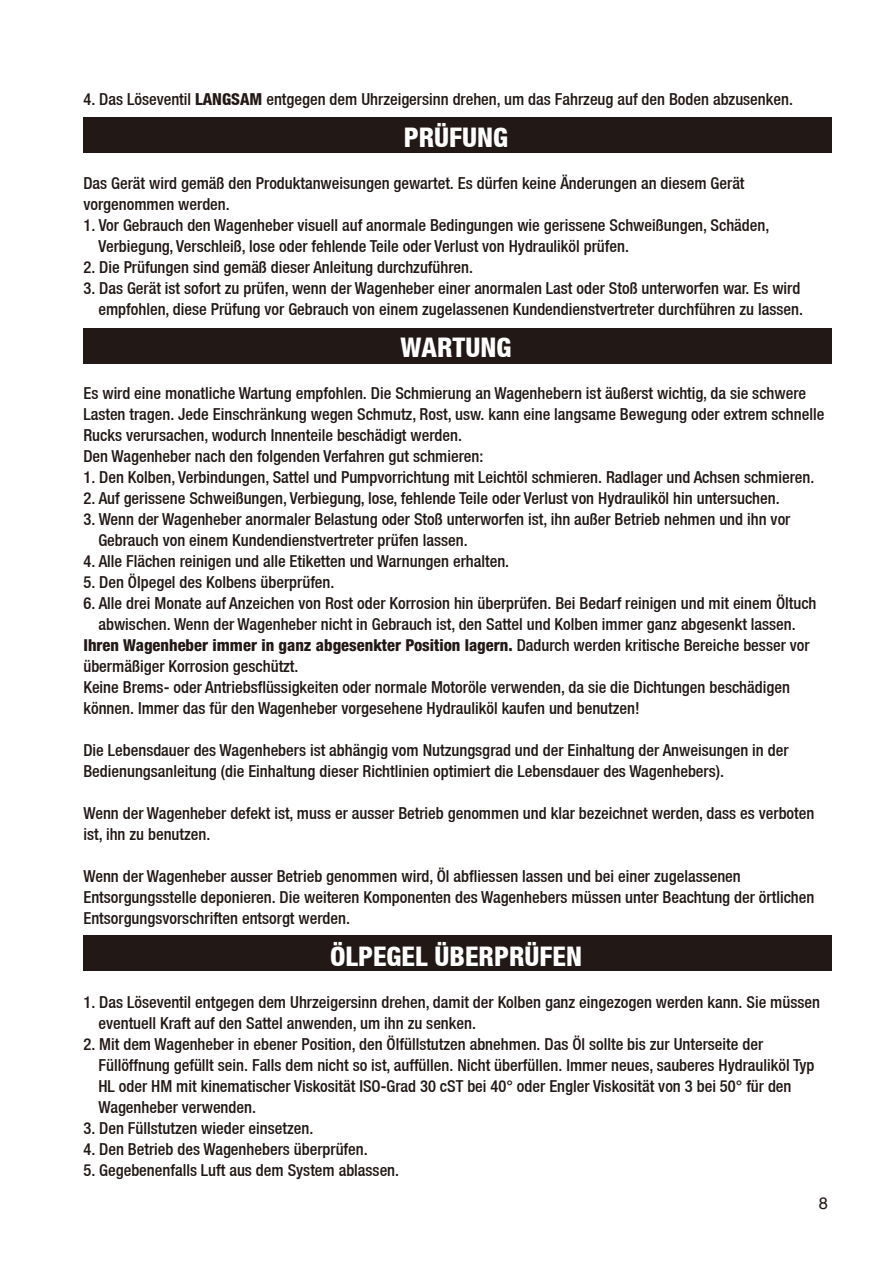
<style>
.page{position:relative;width:893px;height:1263px;background:#fff}
.page>*{position:absolute;margin:0;border:0;box-sizing:border-box;transform-origin:0 0}
.t1{font:800 condensed 27px "Helvetica Neue LT";color:#fff}
.t2{font:500 condensed 16.5px/21px "Helvetica Neue LT";color:#221815}
.t3{font:800 condensed 16.5px "Helvetica Neue LT Pro";color:#221815}
.t4{font:16.5px "Helvetica";color:#221815}
.s1{font-weight:800}
.s2{font-family:"Helvetica Neue LT";font-weight:500}
</style>
<div class="page">
<div style="left:83px;top:935px;width:749px;height:36px;background:#221815"></div>
<div style="left:83px;top:118px;width:749px;height:35px;background:#221815"></div>
<div style="left:83px;top:329px;width:749px;height:35px;background:#221815"></div>
<p class="t2" style="left:83px;top:88px;width:711px">4. Das Löseventil <span class="s1">LANGSAM</span> entgegen dem Uhrzeigersinn drehen, um das Fahrzeug auf den Boden abzusenken.</p>
<h1 class="t1" style="left:404px;top:121px;width:106px">PRÜFUNG</h1>
<p class="t2" style="left:83px;top:172px;width:663px">Das Gerät wird gemäß den Produktanweisungen gewartet. Es dürfen keine Änderungen an diesem Gerät vorgenommen werden.</p>
<p class="t2" style="left:98px;top:214px;width:672px;text-indent:-15px">1. Vor Gebrauch den Wagenheber visuell auf anormale Bedingungen wie gerissene Schweißungen, Schäden,<br>Verbiegung, Verschleiß, lose oder fehlende Teile oder Verlust von Hydrauliköl prüfen.</p>
<p class="t2" style="left:83px;top:256px;width:391px">2. Die Prüfungen sind gemäß dieser Anleitung durchzuführen.</p>
<p class="t2" style="left:83px;top:277px;width:721px;text-align:right">3. Das Gerät ist sofort zu prüfen, wenn der Wagenheber einer anormalen Last oder Stoß unterworfen war. Es wird empfohlen, diese Prüfung vor Gebrauch von einem zugelassenen Kundendienstvertreter durchführen zu lassen.</p>
<h1 class="t1" style="left:401px;top:331px;width:112px">WARTUNG</h1>
<p class="t2" style="left:83px;top:382px;width:742px">Es wird eine monatliche Wartung empfohlen. Die Schmierung an Wagenhebern ist äußerst wichtig, da sie schwere Lasten tragen. Jede Einschränkung wegen Schmutz, Rost, usw. kann eine langsame Bewegung oder extrem schnelle Rucks verursachen, wodurch Innenteile beschädigt werden.<br>Den Wagenheber nach den folgenden Verfahren gut schmieren:</p>
<p class="t2" style="left:83px;top:466px;width:732px">1. Den Kolben, Verbindungen, Sattel und Pumpvorrichtung mit Leichtöl schmieren. Radlager und Achsen schmieren.</p>
<p class="t2" style="left:83px;top:487px;width:698px">2. Auf gerissene Schweißungen, Verbiegung, lose, fehlende Teile oder Verlust von Hydrauliköl hin untersuchen.</p>
<p class="t2" style="left:98px;top:508px;width:694px;text-indent:-15px">3. Wenn der Wagenheber anormaler Belastung oder Stoß unterworfen ist, ihn außer Betrieb nehmen und ihn vor<br>Gebrauch von einem Kundendienstvertreter prüfen lassen.</p>
<p class="t2" style="left:83px;top:550px;width:427px">4. Alle Flächen reinigen und alle Etiketten und Warnungen erhalten.</p>
<p class="t2" style="left:83px;top:571px;width:252px">5. Den Ölpegel des Kolbens überprüfen.</p>
<p class="t2" style="left:83px;top:592px;width:735px;text-align:center">6. Alle drei Monate auf Anzeichen von Rost oder Korrosion hin überprüfen. Bei Bedarf reinigen und mit einem Öltuch abwischen. Wenn der Wagenheber nicht in Gebrauch ist, den Sattel und Kolben immer ganz abgesenkt lassen.</p>
<p class="t3" style="left:83px;top:635px;width:728px">Ihren Wagenheber immer in ganz abgesenkter Position lagern. <span class="s2">Dadurch werden kritische Bereiche besser vor</span></p>
<p class="t2" style="left:83px;top:655px;width:708px">übermäßiger Korrosion geschützt.<br>Keine Brems- oder Antriebsflüssigkeiten oder normale Motoröle verwenden, da sie die Dichtungen beschädigen können. Immer das für den Wagenheber vorgesehene Hydrauliköl kaufen und benutzen!</p>
<p class="t2" style="left:83px;top:739px;width:707px">Die Lebensdauer des Wagenhebers ist abhängig vom Nutzungsgrad und der Einhaltung der Anweisungen in der<br>Bedienungsanleitung (die Einhaltung dieser Richtlinien optimiert die Lebensdauer des Wagenhebers).</p>
<p class="t2" style="left:83px;top:802px;width:732px">Wenn der Wagenheber defekt ist, muss er ausser Betrieb genommen und klar bezeichnet werden, dass es verboten ist, ihn zu benutzen.</p>
<p class="t2" style="left:83px;top:865px;width:732px">Wenn der Wagenheber ausser Betrieb genommen wird, Öl abfliessen lassen und bei einer zugelassenen<br>Entsorgungsstelle deponieren. Die weiteren Komponenten des Wagenhebers müssen unter Beachtung der örtlichen<br>Entsorgungsvorschriften entsorgt werden.</p>
<h1 class="t1" style="left:330px;top:940px;width:253px">ÖLPEGEL ÜBERPRÜFEN</h1>
<p class="t2" style="left:98px;top:991px;width:723px;text-indent:-15px">1. Das Löseventil entgegen dem Uhrzeigersinn drehen, damit der Kolben ganz eingezogen werden kann. Sie müssen eventuell Kraft auf den Sattel anwenden, um ihn zu senken.</p>
<p class="t2" style="left:98px;top:1033px;width:717px;text-indent:-15px">2. Mit dem Wagenheber in ebener Position, den Ölfüllstutzen abnehmen. Das Öl sollte bis zur Unterseite der Füllöffnung gefüllt sein. Falls dem nicht so ist, auffüllen. Nicht überfüllen. Immer neues, sauberes Hydrauliköl Typ HL oder HM mit kinematischer Viskosität ISO-Grad 30 cST bei 40° oder Engler Viskosität von 3 bei 50° für den Wagenheber verwenden.</p>
<p class="t2" style="left:83px;top:1117px;width:231px">3. Den Füllstutzen wieder einsetzen.</p>
<p class="t2" style="left:83px;top:1138px;width:286px">4. Den Betrieb des Wagenhebers überprüfen.</p>
<p class="t2" style="left:83px;top:1159px;width:317px">5. Gegebenenfalls Luft aus dem System ablassen.</p>
<p class="t4" style="left:819px;top:1190px;width:11px">8</p>
</div>
